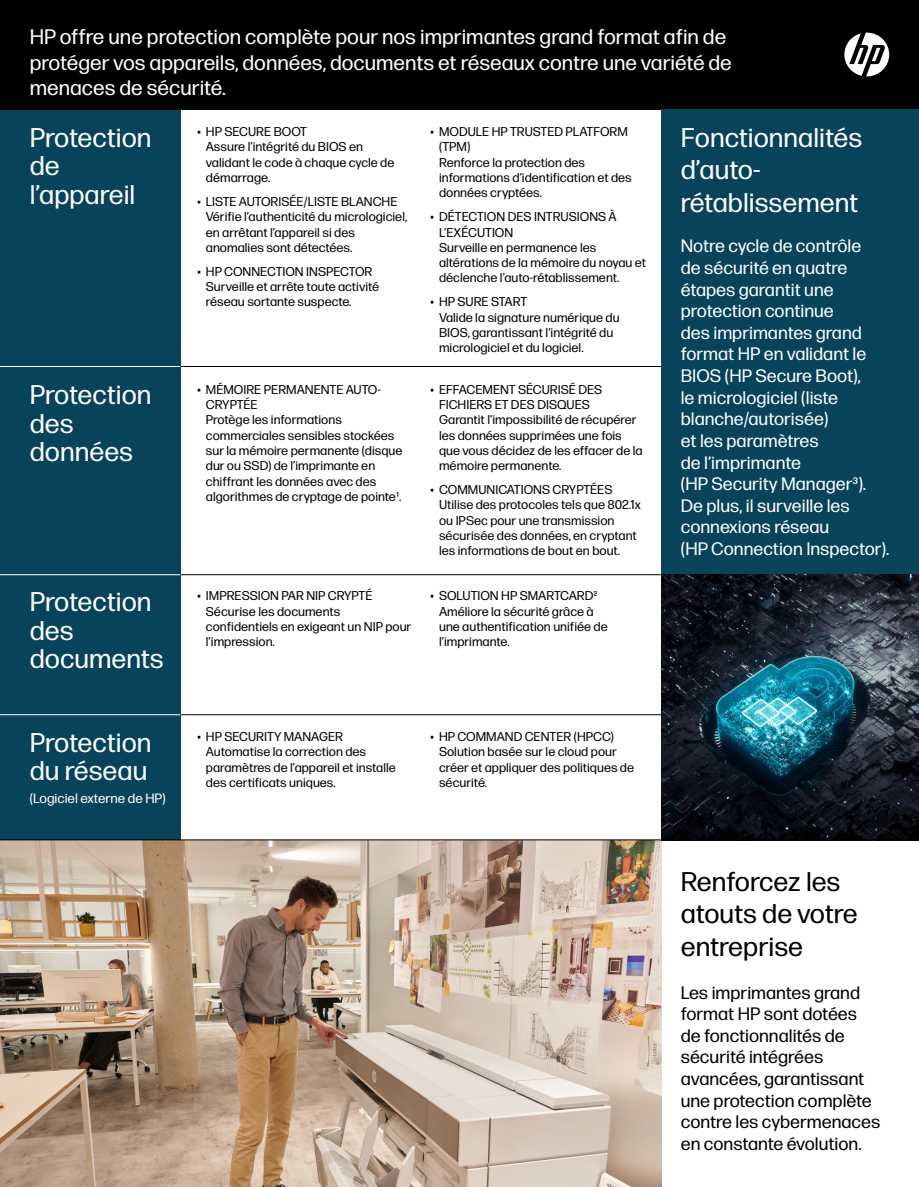
<style>
.page{position:relative;width:919px;height:1187px;background:#fff}
.page>*{position:absolute;margin:0;border:0;box-sizing:border-box;transform-origin:0 0}
.t1{font:27px/28.5px "Forma DJR Micro";color:#fff}
.t2{font:27px/32.4px "Forma DJR Micro";color:#000}
.t3{font:21px/25.2px "Forma DJR Micro";color:#fff}
.t4{font:18px/21.6px "Forma DJR Micro";color:#fff}
.t5{font:18px/21.6px "Forma DJR Micro";color:#000}
.t6{font:13.5px "Forma DJR Micro";color:#fff}
.t7{font:12.75px/15.3px "Forma DJR Micro";color:#000}
</style>
<div class="page">
<img style="left:0;top:840px;width:662px;height:346px">
<div style="left:0;top:109px;width:181px;height:731px;background:#08435c"></div>
<div style="left:0;top:0;width:918px;height:109px;background:#000"></div>
<div style="left:662px;top:109px;width:256px;height:465px;background:#08435c"></div>
<svg style="left:844px;top:33px;width:45px;height:43px"></svg>
<img style="left:662px;top:574px;width:256px;height:265px">
<hr style="left:181px;top:366px;width:481px;height:1px;background:#000">
<hr style="left:0;top:366px;width:180px;height:1px;background:#fff">
<hr style="left:181px;top:574px;width:481px;height:1px;background:#000">
<hr style="left:0;top:574px;width:180px;height:1px;background:#fff">
<hr style="left:181px;top:714px;width:481px;height:1px;background:#000">
<hr style="left:0;top:714px;width:180px;height:1px;background:#fff">
<hr style="left:0;top:839px;width:918px;height:1px;background:#000">
<h1 class="t3" style="left:30px;top:23px;width:703px">HP offre une protection complète pour nos imprimantes grand format afin de protéger vos appareils, données, documents et réseaux contre une variété de menaces de sécurité.</h1>
<h1 class="t1" style="left:30px;top:121px;width:123px">Protection de l’appareil</h1>
<h1 class="t7" style="left:206px;top:123px;width:190px;text-indent:-9px">• HP SECURE BOOT<br>Assure l’intégrité du BIOS en validant le code à chaque cycle de démarrage.</h1>
<h1 class="t7" style="left:206px;top:193px;width:203px;text-indent:-9px">• LISTE AUTORISÉE/LISTE BLANCHE Vérifie l’authenticité du micrologiciel, en arrêtant l’appareil si des anomalies sont détectées.</h1>
<h1 class="t7" style="left:206px;top:262px;width:175px;text-indent:-9px">• HP CONNECTION INSPECTOR<br>Surveille et arrête toute activité réseau sortante suspecte.</h1>
<h1 class="t7" style="left:439px;top:123px;width:194px;text-indent:-9px">• MODULE HP TRUSTED PLATFORM (TPM)<br>Renforce la protection des informations d’identification et des données cryptées.</h1>
<h1 class="t7" style="left:439px;top:208px;width:208px;text-indent:-9px">• DÉTECTION DES INTRUSIONS À<br>L’EXÉCUTION<br>Surveille en permanence les altérations de la mémoire du noyau et déclenche l’auto-rétablissement.</h1>
<h1 class="t7" style="left:439px;top:293px;width:182px;text-indent:-9px">• HP SURE START<br>Valide la signature numérique du<br>BIOS, garantissant l’intégrité du micrologiciel et du logiciel.</h1>
<h1 class="t1" style="left:680px;top:119px;width:183px;line-height:32.4px">Fonctionnalités d’auto&shy;rétablissement</h1>
<h1 class="t4" style="left:680px;top:234px;width:210px">Notre cycle de contrôle<br>de sécurité en quatre étapes garantit une protection continue<br>des imprimantes grand format HP en validant le<br>BIOS (HP Secure Boot),<br>le micrologiciel (liste blanche/autorisée)<br>et les paramètres<br>de l’imprimante<br>(HP Security Manager3).<br>De plus, il surveille les connexions réseau<br>(HP Connection Inspector).</h1>
<h1 class="t7" style="left:206px;top:380px;width:198px;text-indent:-9px">• MÉMOIRE PERMANENTE AUTO-<br>CRYPTÉE<br>Protège les informations commerciales sensibles stockées sur la mémoire permanente (disque dur ou SSD) de l’imprimante en chiffrant les données avec des algorithmes de cryptage de pointe1.</h1>
<h1 class="t7" style="left:439px;top:380px;width:205px;text-indent:-9px">• EFFACEMENT SÉCURISÉ DES<br>FICHIERS ET DES DISQUES<br>Garantit l’impossibilité de récupérer les données supprimées une fois que vous décidez de les effacer de la mémoire permanente.</h1>
<h1 class="t1" style="left:30px;top:379px;width:123px">Protection des données</h1>
<h1 class="t7" style="left:439px;top:481px;width:203px;text-indent:-9px">• COMMUNICATIONS CRYPTÉES Utilise des protocoles tels que 802.1x ou IPSec pour une transmission sécurisée des données, en cryptant les informations de bout en bout.</h1>
<h1 class="t1" style="left:30px;top:585px;width:135px">Protection des documents</h1>
<h1 class="t1" style="left:30px;top:726px;width:123px">Protection du réseau</h1>
<h1 class="t6" style="left:30px;top:788px;width:137px">(Logiciel externe de HP)</h1>
<h1 class="t7" style="left:206px;top:587px;width:207px;text-indent:-9px">• IMPRESSION PAR NIP CRYPTÉ<br>Sécurise les documents confidentiels en exigeant un NIP pour l’impression.</h1>
<h1 class="t7" style="left:439px;top:587px;width:170px;text-indent:-9px">• SOLUTION HP SMARTCARD2<br>Améliore la sécurité grâce à une authentification unifiée de l’imprimante.</h1>
<h1 class="t7" style="left:206px;top:727px;width:191px;text-indent:-9px">• HP SECURITY MANAGER<br>Automatise la correction des paramètres de l’appareil et installe des certificats uniques.</h1>
<h1 class="t7" style="left:439px;top:727px;width:196px;text-indent:-9px">• HP COMMAND CENTER (HPCC)<br>Solution basée sur le cloud pour créer et appliquer des politiques de sécurité.</h1>
<h1 class="t2" style="left:680px;top:863px;width:179px">Renforcez les atouts de votre entreprise</h1>
<h1 class="t5" style="left:680px;top:980px;width:201px">Les imprimantes grand format HP sont dotées de fonctionnalités de sécurité intégrées avancées, garantissant une protection complète contre les cybermenaces en constante évolution.</h1>
</div>
